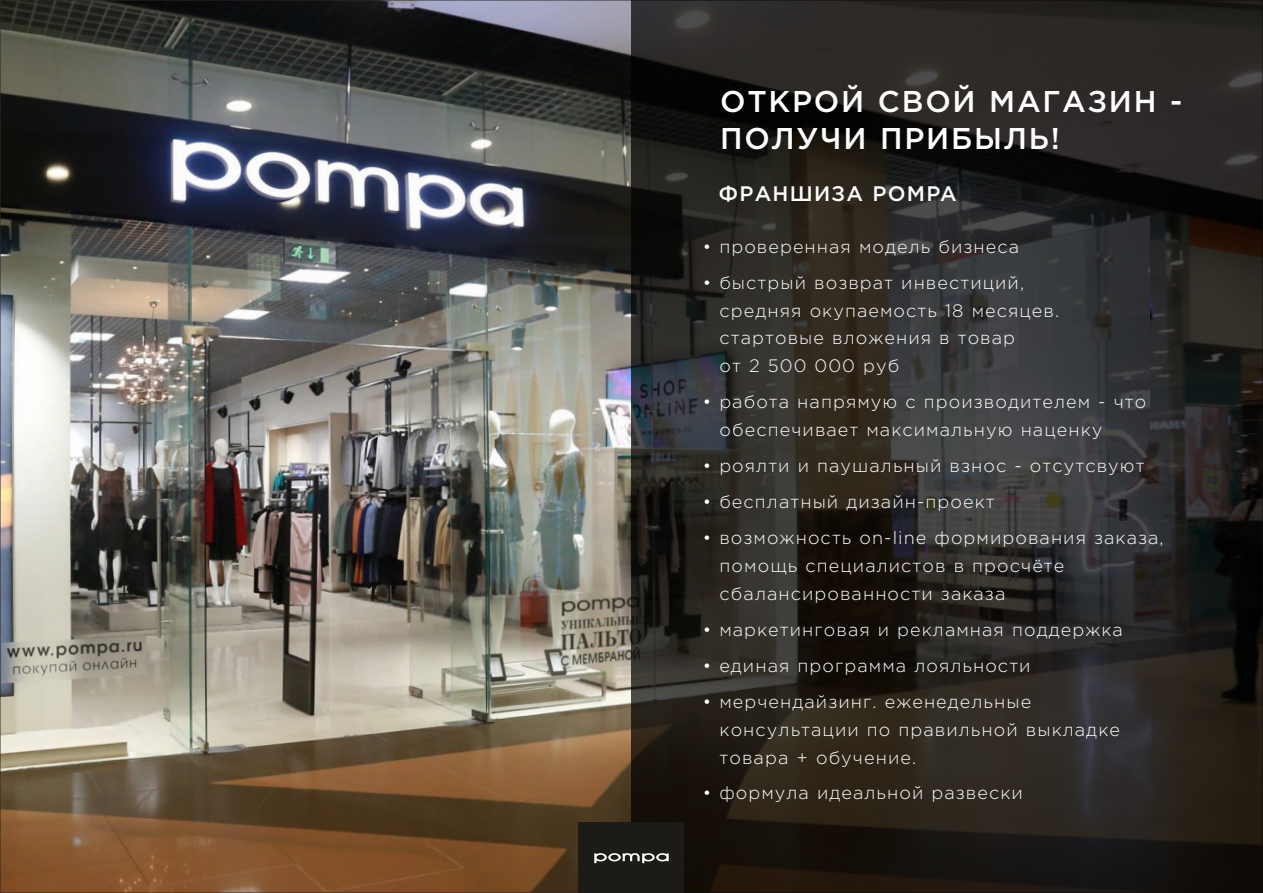
<style>
.page{position:relative;width:1263px;height:893px;background:#fff}
.page>*{position:absolute;margin:0;border:0;box-sizing:border-box;transform-origin:0 0}
.t1{font:500 30px/37px "Gotham Pro";letter-spacing:.06em;color:#fefefe}
.t2{font:500 21px "Gotham Pro";letter-spacing:.06em;color:#fefefe}
.t3{font:300 18px/27.6px "Gotham Pro";letter-spacing:.06em;color:#fefefe}
</style>
<div class="page">
<img style="left:0;top:0;width:1263px;height:893px">
<h1 class="t1" style="left:720px;top:85px;width:464px">ОТКРОЙ СВОЙ МАГАЗИН -<br>ПОЛУЧИ ПРИБЫЛЬ!</h1>
<p class="t2" style="left:719px;top:186px;width:239px">ФРАНШИЗА POMPA</p>
<p class="t3" style="left:703px;top:234px;width:318px">• проверенная модель бизнеса</p>
<p class="t3" style="left:720px;top:270px;width:341px;text-indent:-17px">• быстрый возврат инвестиций, средняя окупаемость 18 месяцев. стартовые вложения в товар<br>от 2 500 000 руб</p>
<p class="t3" style="left:720px;top:389px;width:428px;text-indent:-17px">• работа напрямую с производителем - что обеспечивает максимальную наценку</p>
<p class="t3" style="left:703px;top:453px;width:443px">• роялти и паушальный взнос - отсутсвуют</p>
<p class="t3" style="left:703px;top:489px;width:293px">• бесплатный дизайн-проект</p>
<p class="t3" style="left:720px;top:525px;width:446px;text-indent:-17px">• возможность on-line формирования заказа, помощь специалистов в просчёте сбалансированности заказа</p>
<p class="t3" style="left:703px;top:617px;width:422px">• маркетинговая и рекламная поддержка</p>
<p class="t3" style="left:703px;top:653px;width:329px">• единая программа лояльности</p>
<p class="t3" style="left:720px;top:689px;width:402px;text-indent:-17px">• мерчендайзинг. еженедельные консультации по правильной выкладке товара + обучение.</p>
<p class="t3" style="left:703px;top:780px;width:322px">• формула идеальной развески</p>
</div>
